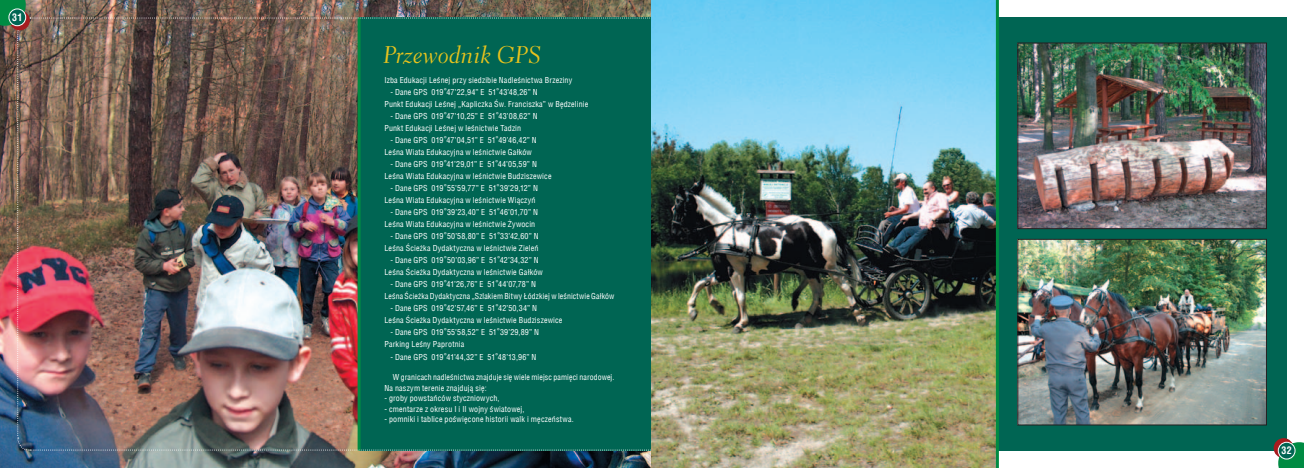
<style>
.page{position:relative;width:1304px;height:468px;background:#fff}
.page>*{position:absolute;margin:0;border:0;box-sizing:border-box;transform-origin:0 0}
.t1{font:24px "Transit 521 PL Cursive";color:#e8c31d}
.t2{font:700 10px "Switzerland Condensed";color:#fff}
.t3{font:8px/12px "Switzerland Condensed";letter-spacing:.02em;color:#fff}
.s1{font-family:"Arial"}
</style>
<div class="page">
<img style="left:0;top:0;width:996px;height:468px">
<div style="left:996px;top:18px;width:291px;height:432px;background:#006553"></div>
<svg style="left:1274px;top:438px;width:20px;height:20px"></svg>
<svg style="left:1278px;top:442px;width:26px;height:26px"></svg>
<img style="left:0;top:0;width:946px;height:451px">
<div style="left:1278px;top:442px;width:17px;height:17px;background:#006553;border-radius:50%"></div>
<div style="left:1278px;top:442px;width:17px;height:17px;border:1px solid #fff;border-radius:50%"></div>
<div style="left:9px;top:9px;width:17px;height:17px;background:#006553;border-radius:50%"></div>
<div style="left:8px;top:8px;width:18px;height:18px;border:1px solid #fff;border-radius:50%"></div>
<hr style="left:996px;top:0;width:3px;height:468px;background:#008b43">
<img style="left:1019px;top:241px;width:246px;height:182px">
<div style="left:1017px;top:239px;width:250px;height:186px;border:1px solid #231f20"></div>
<img style="left:1019px;top:44px;width:246px;height:183px">
<div style="left:1017px;top:42px;width:250px;height:187px;border:1px solid #231f20"></div>
<p class="t2" style="left:12px;top:11px;width:12px">31</p>
<h1 class="t1" style="left:383px;top:40px;width:159px">Przewodnik GPS</h1>
<p class="t3" style="left:384px;top:74px;width:189px">Izba Edukacji Leśnej przy siedzibie Nadleśnictwa Brzeziny</p>
<p class="t3" style="left:384px;top:86px;width:205px;text-indent:6px">- Dane GPS 019<span class="s1">°</span>47’22,94” E 51<span class="s1">°</span>43’48,26” N<br>Punkt Edukacji Leśnej „Kapliczka Św. Franciszka” w Będzelinie</p>
<p class="t3" style="left:384px;top:110px;width:155px;text-indent:6px">- Dane GPS 019<span class="s1">°</span>47’10,25” E 51<span class="s1">°</span>43’08,62” N<br>Punkt Edukacji Leśnej w leśnictwie Tadzin</p>
<p class="t3" style="left:384px;top:134px;width:154px;text-indent:6px">- Dane GPS 019<span class="s1">°</span>47’04,51” E 51<span class="s1">°</span>49’46,42” N<br>Leśna Wiata Edukacyjna w leśnictwie Gałków</p>
<p class="t3" style="left:384px;top:158px;width:169px;text-indent:6px">- Dane GPS 019<span class="s1">°</span>41’29,01” E 51<span class="s1">°</span>44’05,59” N<br>Leśna Wiata Edukacyjna w leśnictwie Budziszewice</p>
<p class="t3" style="left:384px;top:182px;width:155px;text-align:right">- Dane GPS 019<span class="s1">°</span>55’59,77” E 51<span class="s1">°</span>39’29,12” N<br>Leśna Wiata Edukacyjna w leśnictwie Wiączyń</p>
<p class="t3" style="left:384px;top:206px;width:155px;text-indent:6px">- Dane GPS 019<span class="s1">°</span>39’23,40” E 51<span class="s1">°</span>46’01,70” N<br>Leśna Wiata Edukacyjna w leśnictwie Żywocin</p>
<p class="t3" style="left:384px;top:230px;width:156px;text-align:right">- Dane GPS 019<span class="s1">°</span>50’58,80” E 51<span class="s1">°</span>33’42,60” N<br>Leśna Ścieżka Dydaktyczna w leśnictwie Zieleń</p>
<p class="t3" style="left:384px;top:254px;width:160px;text-align:center">- Dane GPS 019<span class="s1">°</span>50’03,96” E 51<span class="s1">°</span>42’34,32” N<br>Leśna Ścieżka Dydaktyczna w leśnictwie Gałków</p>
<p class="t3" style="left:384px;top:278px;width:231px;text-indent:6px">- Dane GPS 019<span class="s1">°</span>41’26,76” E 51<span class="s1">°</span>44’07,78” N<br>Leśna Ścieżka Dydaktyczna „Szlakiem Bitwy Łódzkiej w leśnictwie Gałków</p>
<p class="t3" style="left:384px;top:302px;width:180px;text-indent:6px">- Dane GPS 019<span class="s1">°</span>42’57,46” E 51<span class="s1">°</span>42’50,34” N<br>Leśna Ścieżka Dydaktyczna w leśnictwie Budziszewice</p>
<p class="t3" style="left:384px;top:326px;width:156px;text-indent:6px">- Dane GPS 019<span class="s1">°</span>55’58,52” E 51<span class="s1">°</span>39’29,89” N<br>Parking Leśny Paprotnia</p>
<p class="t3" style="left:390px;top:350px;width:148px">- Dane GPS 019<span class="s1">°</span>41’44,32” E 51<span class="s1">°</span>48’13,96” N</p>
<p class="t3" style="left:384px;top:372px;width:231px;line-height:10.4px;text-indent:9px">W granicach nadleśnictwa znajduje się wiele miejsc pamięci narodowej.<br>Na naszym terenie znajdują się:</p>
<p class="t3" style="left:384px;top:392px;width:117px">- groby powstańców styczniowych,</p>
<p class="t3" style="left:384px;top:402px;width:142px">- cmentarze z okresu I i II wojny światowej,</p>
<p class="t3" style="left:384px;top:413px;width:191px">- pomniki i tablice poświęcone historii walk i męczeństwa.</p>
<p class="t2" style="left:1282px;top:444px;width:12px">32</p>
</div>
